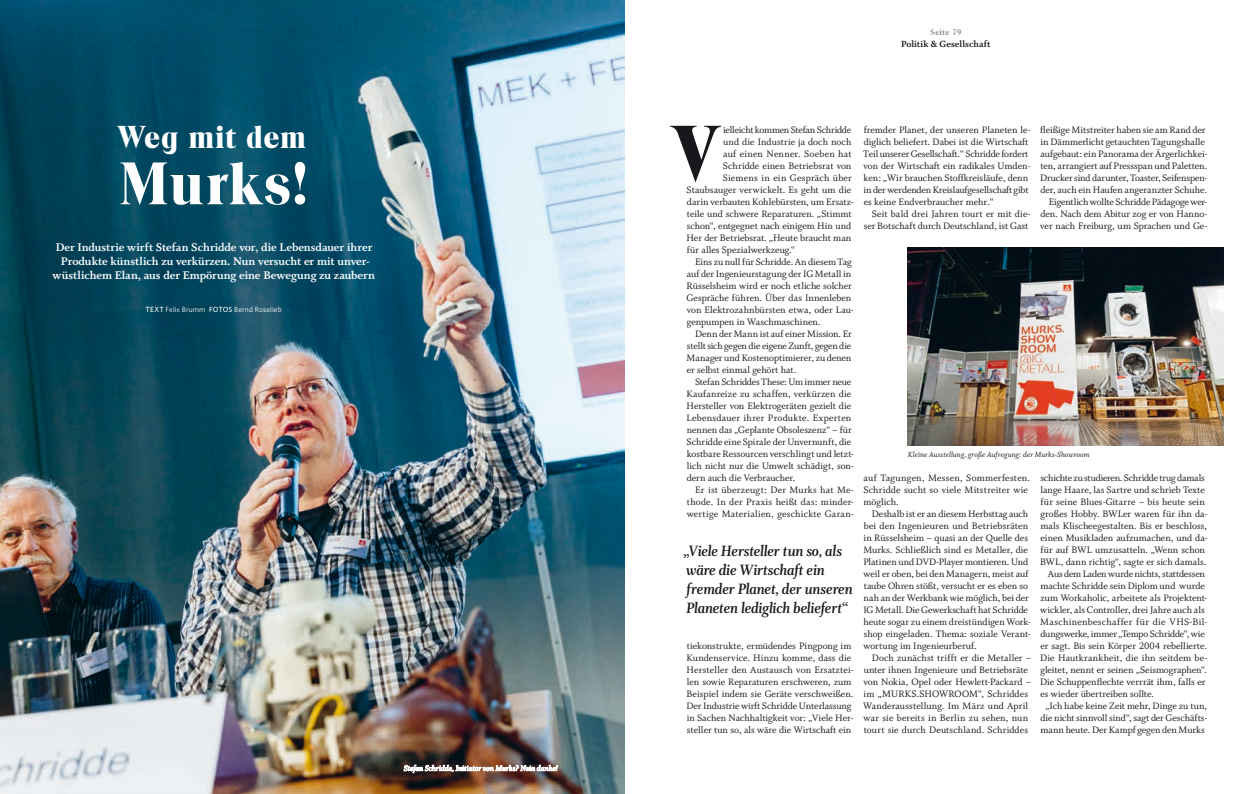
<style>
.page{position:relative;width:1248px;height:794px;background:#fff}
.page>*{position:absolute;margin:0;border:0;box-sizing:border-box;transform-origin:0 0}
.t1{font:700 77.1px "Toledo";color:#1a171c}
.t2{font:700 58px "Toledo";letter-spacing:.045em;color:#fff}
.t3{font:700 30.7px "Toledo";letter-spacing:.03em;color:#fff}
.t4{font:italic 700 16px/19.2px "Whitman Display";letter-spacing:-.01em;color:#1a171c}
.t5{font:12.4px/14px "Whitman Bold LF";letter-spacing:-.005em;color:#fff;text-align:center}
.t6{font:10.4px/12px "Whitman Roman LF";color:#1a171c}
.t7{font:10.4px "Whitman Roman LF";letter-spacing:.02em;color:#1a171c}
.t8{font:10.4px "Whitman Roman LF";letter-spacing:-.025em;color:#1a171c}
.t9{font:10.4px "Whitman Roman LF";letter-spacing:-.02em;color:#1a171c}
.t10{font:10.4px "Whitman Roman LF";letter-spacing:.025em;color:#1a171c}
.t11{font:10.4px "Whitman Roman LF";letter-spacing:.03em;color:#1a171c}
.t12{font:10px "Whitman Bold LF";letter-spacing:.005em;color:#1a171c}
.t13{font:8.3px "Whitman Italic LF";letter-spacing:.01em;color:#1a171c}
.t14{font:600 8px "Toledo";letter-spacing:.06em;color:#898a8c}
.t15{font:7.5px "Whitney";letter-spacing:.02em;color:#fff}
.s1{font-weight:500}
</style>
<div class="page">
<img style="left:0;top:0;width:624px;height:794px">
<img style="left:907px;top:247px;width:316px;height:198px">
<svg style="left:404px;top:764px;width:153px;height:9px"></svg>
<h3 class="t3" style="left:118px;top:120px;width:190px">Weg mit dem</h3>
<h2 class="t2" style="left:120px;top:150px;width:188px">Murks!</h2>
<p class="t5" style="left:53px;top:240px;width:324px">Der Industrie wirft Stefan Schridde vor, die Lebensdauer ihrer<br>Produkte künstlich zu verkürzen. Nun versucht er mit unver&shy;wüstlichem Elan, aus der Empörung eine Bewegung zu zaubern</p>
<p class="t15" style="left:146px;top:304px;width:138px"><span class="s1">TEXT</span> Felix Brumm <span class="s1">FOTOS</span> Bernd Roselieb</p>
<p class="t14" style="left:930px;top:28px;width:32px">Seite 79</p>
<p class="t12" style="left:901px;top:38px;width:91px">Politik &amp; Gesellschaft</p>
<h1 class="t1" style="left:673px;top:109px;width:46px">V</h1>
<p class="t8" style="left:723px;top:124px;width:130px">ielleicht kommen Stefan Schridde</p>
<p class="t6" style="left:723px;top:136px;width:130px">und die Industrie ja doch noch</p>
<p class="t6" style="left:723px;top:148px;width:130px">auf einen Nenner. Soeben hat</p>
<p class="t6" style="left:722px;top:160px;width:130px">Schridde einen Betriebsrat von</p>
<p class="t7" style="left:722px;top:172px;width:130px">Siemens in ein Gespräch über</p>
<p class="t6" style="left:686px;top:184px;width:166px">Staubsauger verwickelt. Es geht um die</p>
<p class="t6" style="left:686px;top:196px;width:168px">darin verbauten Kohlebürsten, um Ersatz-</p>
<p class="t6" style="left:686px;top:208px;width:166px">teile und schwere Reparaturen. „Stimmt</p>
<p class="t6" style="left:686px;top:220px;width:166px">schon“, entgegnet nach einigem Hin und</p>
<p class="t6" style="left:686px;top:232px;width:166px">Her der Betriebsrat. „Heute braucht man</p>
<p class="t6" style="left:686px;top:244px;width:110px">für alles Spezialwerkzeug.“</p>
<p class="t6" style="left:695px;top:256px;width:158px">Eins zu null für Schridde. An diesem Tag</p>
<p class="t6" style="left:686px;top:268px;width:166px">auf der Ingenieurstagung der IG Metall in</p>
<p class="t6" style="left:686px;top:280px;width:167px">Rüsselsheim wird er noch etliche solcher</p>
<p class="t6" style="left:686px;top:292px;width:166px">Gespräche führen. Über das Innenleben</p>
<p class="t6" style="left:686px;top:304px;width:169px">von Elektrozahnbürsten etwa, oder Lau-</p>
<p class="t6" style="left:687px;top:316px;width:135px">genpumpen in Waschmaschinen.</p>
<p class="t6" style="left:695px;top:328px;width:158px">Denn der Mann ist auf einer Mission. Er</p>
<p class="t6" style="left:686px;top:340px;width:166px">stellt sich gegen die eigene Zunft, gegen die</p>
<p class="t6" style="left:686px;top:352px;width:166px">Manager und Kostenoptimierer, zu denen</p>
<p class="t6" style="left:686px;top:364px;width:111px">er selbst einmal gehört hat.</p>
<p class="t6" style="left:695px;top:376px;width:158px">Stefan Schriddes These: Um immer neue</p>
<p class="t6" style="left:686px;top:388px;width:166px">Kaufanreize zu schaffen, verkürzen die</p>
<p class="t6" style="left:686px;top:400px;width:166px">Hersteller von Elektrogeräten gezielt die</p>
<p class="t10" style="left:686px;top:412px;width:166px">Lebensdauer ihrer Produkte. Experten</p>
<p class="t6" style="left:686px;top:424px;width:167px">nennen das „Geplante Obsoleszenz“ – für</p>
<p class="t6" style="left:686px;top:436px;width:166px">Schridde eine Spirale der Unvernunft, die</p>
<p class="t6" style="left:686px;top:448px;width:168px">kostbare Ressourcen verschlingt und letzt-</p>
<p class="t6" style="left:686px;top:460px;width:168px">lich nicht nur die Umwelt schädigt, son-</p>
<p class="t6" style="left:686px;top:472px;width:110px">dern auch die Verbraucher.</p>
<p class="t7" style="left:695px;top:484px;width:160px">Er ist überzeugt: Der Murks hat Me-</p>
<p class="t7" style="left:686px;top:496px;width:168px">thode. In der Praxis heißt das: minder-</p>
<p class="t7" style="left:686px;top:508px;width:169px">wertige Materialien, geschickte Garan-</p>
<h3 class="t4" style="left:683px;top:542px;width:170px">„Viele Hersteller tun so, als wäre die Wirtschaft ein fremder Planet, der unseren<br>Planeten lediglich beliefert“</h3>
<p class="t6" style="left:686px;top:640px;width:169px">tiekonstrukte, ermüdendes Pingpong im Kundenservice. Hinzu komme, dass die Hersteller den Austausch von Ersatztei&shy;len sowie Reparaturen erschweren, zum Beispiel indem sie Geräte verschweißen.<br>Der Industrie wirft Schridde Unterlassung in Sachen Nachhaltigkeit vor: „Viele Her&shy;steller tun so, als wäre die Wirtschaft ein</p>
<p class="t6" style="left:863px;top:124px;width:169px">fremder Planet, der unseren Planeten le&shy;diglich beliefert. Dabei ist die Wirtschaft Teil unserer Gesellschaft.“ Schridde fordert von der Wirtschaft ein radikales Umden&shy;ken: „Wir brauchen Stoffkreisläufe, denn in der werdenden Kreislaufgesellschaft gibt es keine Endverbraucher mehr.“</p>
<p class="t6" style="left:863px;top:208px;width:168px;text-align:right">Seit bald drei Jahren tourt er mit die&shy;ser Botschaft durch Deutschland, ist Gast</p>
<p class="t6" style="left:1040px;top:124px;width:169px;text-align:right">fleißige Mitstreiter haben sie am Rand der in Dämmerlicht getauchten Tagungshalle aufgebaut: ein Panorama der Ärgerlichkei&shy;ten, arrangiert auf Pressspan und Paletten.<br>Drucker sind darunter, Toaster, Seifenspen&shy;der, auch ein Haufen angeranzter Schuhe.<br>Eigentlich wollte Schridde Pädagoge wer&shy;den. Nach dem Abitur zog er von Hanno&shy;ver nach Freiburg, um Sprachen und Ge-</p>
<p class="t13" style="left:907px;top:449px;width:183px">Kleine Ausstellung, große Aufregung: der Murks-Showroom</p>
<p class="t6" style="left:863px;top:472px;width:168px">auf Tagungen, Messen, Sommerfesten.<br>Schridde sucht so viele Mitstreiter wie möglich.</p>
<p class="t6" style="left:863px;top:508px;width:169px;text-indent:9px">Deshalb ist er an diesem Herbsttag auch bei den Ingenieuren und Betriebsräten in Rüsselsheim – quasi an der Quelle des Murks. Schließlich sind es Metaller, die Platinen und DVD-Player montieren. Und weil er oben, bei den Managern, meist auf taube Ohren stößt, versucht er es eben so nah an der Werkbank wie möglich, bei der IG Metall. Die Gewerkschaft hat Schridde heute sogar zu einem dreistündigen Work&shy;shop eingeladen. Thema: soziale Verant&shy;wortung im Ingenieurberuf.</p>
<p class="t6" style="left:863px;top:652px;width:170px;text-indent:9px">Doch zunächst trifft er die Metaller – unter ihnen Ingenieure und Betriebsräte von Nokia, Opel oder Hewlett-Packard – im „MURKS.SHOWROOM“, Schriddes Wanderausstellung. Im März und April war sie bereits in Berlin zu sehen, nun tourt sie durch Deutschland. Schriddes</p>
<p class="t8" style="left:1040px;top:472px;width:166px">schichte zu studieren. Schridde trug damals</p>
<p class="t6" style="left:1040px;top:484px;width:166px">lange Haare, las Sartre und schrieb Texte</p>
<p class="t6" style="left:1040px;top:496px;width:166px">für seine Blues-Gitarre – bis heute sein</p>
<p class="t6" style="left:1040px;top:508px;width:168px">großes Hobby. BWLer waren für ihn da-</p>
<p class="t6" style="left:1040px;top:520px;width:168px">mals Klischeegestalten. Bis er beschloss,</p>
<p class="t6" style="left:1040px;top:532px;width:168px">einen Musikladen aufzumachen, und da-</p>
<p class="t6" style="left:1040px;top:544px;width:166px">für auf BWL umzusatteln. „Wenn schon</p>
<p class="t6" style="left:1040px;top:556px;width:168px">BWL, dann richtig“, sagte er sich damals.</p>
<p class="t9" style="left:1047px;top:568px;width:158px">Aus dem Laden wurde nichts, stattdessen</p>
<p class="t6" style="left:1040px;top:580px;width:166px">machte Schridde sein Diplom und wurde</p>
<p class="t6" style="left:1040px;top:592px;width:168px">zum Workaholic, arbeitete als Projektent-</p>
<p class="t6" style="left:1040px;top:604px;width:166px">wickler, als Controller, drei Jahre auch als</p>
<p class="t11" style="left:1040px;top:616px;width:169px">Maschinenbeschaffer für die VHS-Bil-</p>
<p class="t8" style="left:1040px;top:628px;width:166px">dungswerke, immer „Tempo Schridde“, wie</p>
<p class="t6" style="left:1040px;top:640px;width:168px">er sagt. Bis sein Körper 2004 rebellierte.</p>
<p class="t6" style="left:1040px;top:652px;width:169px">Die Hautkrankheit, die ihn seitdem be-</p>
<p class="t6" style="left:1040px;top:664px;width:168px">gleitet, nennt er seinen „Seismographen“.</p>
<p class="t6" style="left:1040px;top:676px;width:167px">Die Schuppenflechte verrrät ihm, falls er</p>
<p class="t6" style="left:1040px;top:688px;width:115px">es wieder übertreiben sollte.</p>
<p class="t6" style="left:1045px;top:700px;width:163px">„Ich habe keine Zeit mehr, Dinge zu tun,</p>
<p class="t6" style="left:1040px;top:712px;width:168px">die nicht sinnvoll sind“, sagt der Geschäfts-</p>
<p class="t6" style="left:1040px;top:724px;width:166px">mann heute. Der Kampf gegen den Murks</p>
</div>
